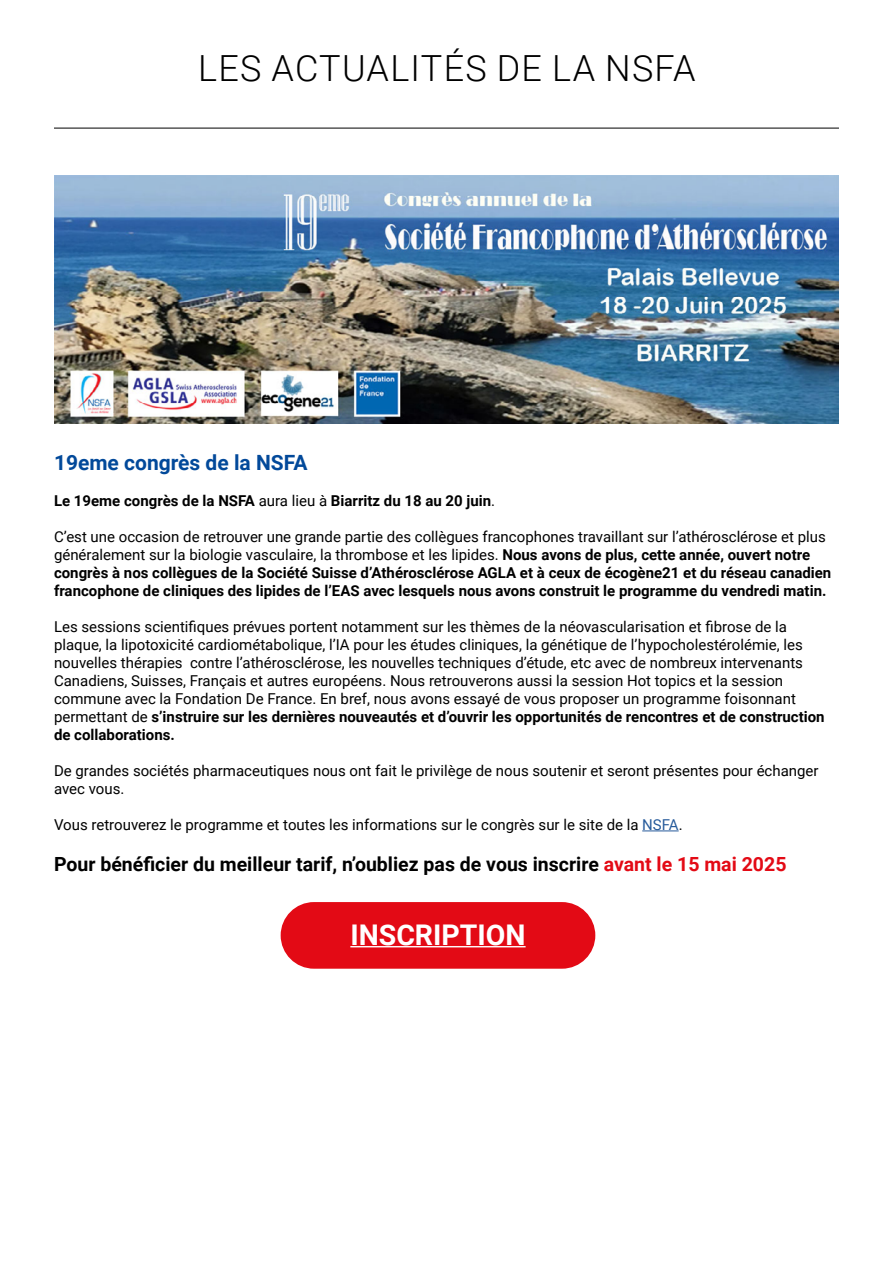
<style>
.page{position:relative;width:893px;height:1263px;background:#fff}
.page>*{position:absolute;margin:0;border:0;box-sizing:border-box;transform-origin:0 0}
.t1{font:300 36px "Roboto";letter-spacing:.035em;color:#000}
.t2{font:700 28.5px "Roboto";color:#fff}
.t3{font:700 21px "Roboto";color:#02499a}
.t4{font:700 19.5px "Roboto";color:#000}
.t5{font:15px/18px "Roboto";color:#000}
.t6{font:700 15px/18px "Roboto";color:#000}
.s1{font-weight:400}
.s2{font-weight:700}
.s3{color:#275b9b}
.s4{color:#e30a15}
</style>
<div class="page">
<hr style="left:54px;top:128px;width:785px;height:1px;background:#000">
<img style="left:54px;top:176px;width:784px;height:248px">
<hr style="left:642px;top:830px;width:37px;height:1px;background:#275b9b">
<div style="left:281px;top:902px;width:314px;height:67px;background:#e30a15;border-radius:33px"></div>
<hr style="left:350px;top:946px;width:176px;height:1px;background:#fff">
<h1 class="t1" style="left:198px;top:43px;width:499px">LES ACTUALITÉS DE LA NSFA</h1>
<h3 class="t3" style="left:54px;top:448px;width:255px">19eme congrès de la NSFA</h3>
<p class="t6" style="left:54px;top:491px;width:443px">Le 19eme congrès de la NSFA <span class="s1">aura lieu à</span> Biarritz du 18 au 20 juin<span class="s1">.</span></p>
<p class="t6" style="left:54px;top:527px;width:779px"><span class="s1">C’est une occasion de retrouver une grande partie des collègues francophones travaillant sur l’athérosclérose et plus généralement sur la biologie vasculaire, la thrombose et les lipides.</span> Nous avons de plus, cette année, ouvert notre congrès à nos collègues de la Société Suisse d’Athérosclérose AGLA et à ceux de écogène21 et du réseau canadien francophone de cliniques des lipides de l’EAS avec lesquels nous avons construit le programme du vendredi matin.</p>
<p class="t5" style="left:54px;top:617px;width:772px">Les sessions scientifiques prévues portent notamment sur les thèmes de la néovascularisation et fibrose de la plaque, la lipotoxicité cardiométabolique, l’IA pour les études cliniques, la génétique de l’hypocholestérolémie, les nouvelles thérapies contre l’athérosclérose, les nouvelles techniques d’étude, etc avec de nombreux intervenants Canadiens, Suisses, Français et autres européens. Nous retrouverons aussi la session Hot topics et la session commune avec la Fondation De France. En bref, nous avons essayé de vous proposer un programme foisonnant permettant de <span class="s2">s’instruire sur les dernières nouveautés et d’ouvrir les opportunités de rencontres et de construction de collaborations.</span></p>
<p class="t5" style="left:54px;top:761px;width:766px">De grandes sociétés pharmaceutiques nous ont fait le privilège de nous soutenir et seront présentes pour échanger avec vous.</p>
<p class="t5" style="left:54px;top:815px;width:630px">Vous retrouverez le programme et toutes les informations sur le congrès sur le site de la <span class="s3">NSFA</span>.</p>
<h3 class="t4" style="left:54px;top:851px;width:734px">Pour bénéficier du meilleur tarif, n’oubliez pas de vous inscrire <span class="s4">avant le 15 mai 2025</span></h3>
<h2 class="t2" style="left:350px;top:914px;width:177px">INSCRIPTION</h2>
</div>
